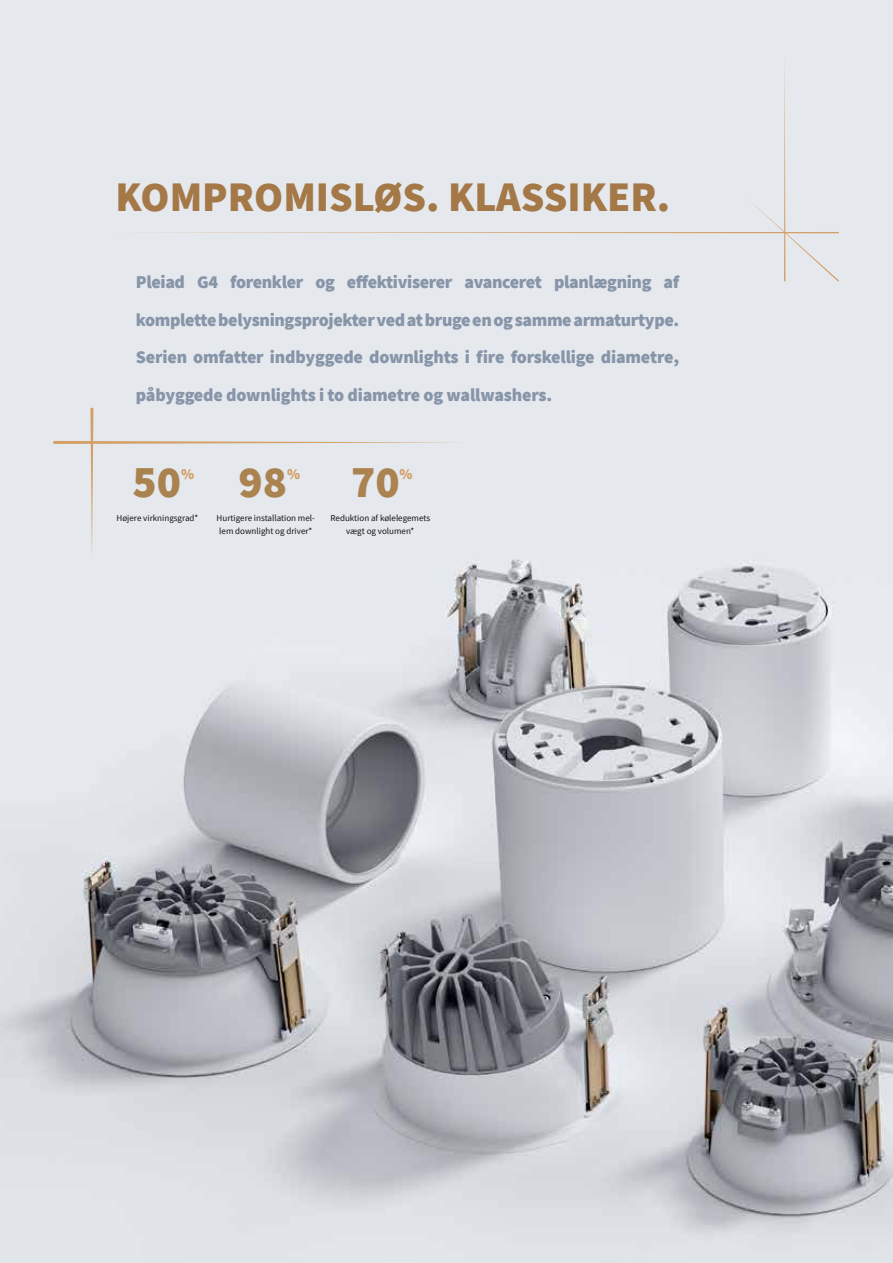
<style>
.page{position:relative;width:893px;height:1263px;background:#fff}
.page>*{position:absolute;margin:0;border:0;box-sizing:border-box;transform-origin:0 0}
.t1{font:900 45px "Source Sans Pro";color:#ab8351}
.t2{font:900 45px "Source Sans Pro";color:#aa8250}
.t3{font:900 42px "Source Sans Pro";color:#a47847}
.t4{font:900 18px/37.5px "Source Sans Pro";letter-spacing:-.01em;color:#8795a9;text-align:justify}
.t5{font:900 15px "Source Sans Pro";color:#d39f64}
.t6{font:9px/13.5px "Source Sans Pro";color:#141412}
</style>
<div class="page">
<img style="left:0;top:0;width:893px;height:1263px">
<div style="left:111px;top:54px;width:728px;height:228px;background:#e5e8ed"></div>
<div style="left:53px;top:408px;width:415px;height:151px;background:#e5e8ed"></div>
<h2 class="t3" style="left:116px;top:168px;width:556px">KOMPROMISLØS. KLASSIKER.</h2>
<p class="t4" style="left:136px;top:263px;width:545px">Pleiad G4 forenkler og effektiviserer avanceret planlægning af komplette belysningsprojekter ved at bruge en og samme armaturtype.<br>Serien omfatter indbyggede downlights i fire forskellige diametre, påbyggede downlights i to diametre og wallwashers.</p>
<h1 class="t2" style="left:132px;top:451px;width:50px">50</h1>
<p class="t5" style="left:181px;top:464px;width:15px">%</p>
<h1 class="t1" style="left:239px;top:451px;width:50px">98</h1>
<p class="t5" style="left:287px;top:464px;width:15px">%</p>
<h1 class="t1" style="left:351px;top:451px;width:50px">70</h1>
<p class="t5" style="left:400px;top:464px;width:15px">%</p>
<p class="t6" style="left:217px;top:511px;width:100px">Hurtigere installation mel&shy;lem downlight og driver*</p>
<p class="t6" style="left:331px;top:511px;width:101px;text-align:center">Reduktion af kølelegemets vægt og volumen*</p>
<p class="t6" style="left:117px;top:511px;width:83px">Højere virkningsgrad*</p>
</div>
